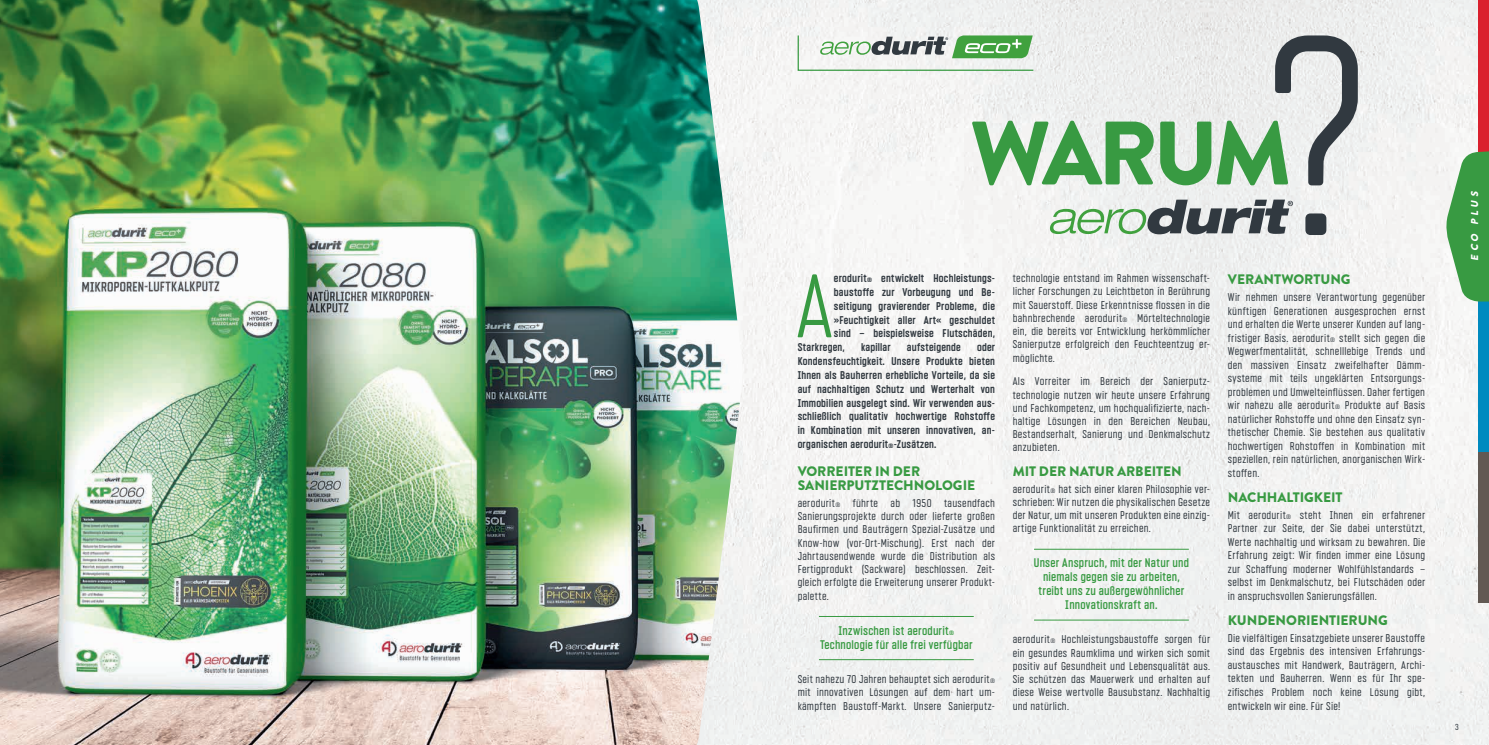
<style>
.page{position:relative;width:1489px;height:745px;background:#fff}
.page>*{position:absolute;margin:0;border:0;box-sizing:border-box;transform-origin:0 0}
.t1{font:300 89.88px "Vin Sans Pro";color:#389a42}
.t2{font:900 89.75px "Brandon Grotesque";letter-spacing:-.055em;color:#389a42}
.t3{font:900 13.75px/13.9px "Brandon Grotesque";letter-spacing:-.005em;color:#389a42}
.t4{font:600 12.5px/13.9px "Vin Sans Pro";letter-spacing:.015em;color:#389a42;text-align:center}
.t5{font:11.25px/13.2px "Vin Sans Pro";letter-spacing:.02em;color:#313940;text-align:justify}
.t6{font:700 11.25px/13.9px "Vin Sans Pro";letter-spacing:.02em;color:#313940;text-align:justify}
.t7{font:italic 900 10px "Brandon Grotesque";color:#fff}
.t8{font:8.75px "Vin Sans Pro";color:#313940}
.s1{font-size:6.25px}
</style>
<div class="page">
<div style="left:742px;top:0;width:746px;height:744px;background:#f2f3f2"></div>
<img style="left:0;top:0;width:742px;height:744px">
<svg style="left:797px;top:34px;width:237px;height:37px"></svg>
<hr style="left:819px;top:615px;width:154px;height:1px;background:#389a42">
<hr style="left:819px;top:658px;width:154px;height:1px;background:#389a42">
<hr style="left:1033px;top:548px;width:155px;height:1px;background:#389a42">
<hr style="left:1033px;top:619px;width:155px;height:1px;background:#389a42">
<svg style="left:1049px;top:35px;width:308px;height:200px"></svg>
<div style="left:1478px;top:0;width:10px;height:163px;background:#da202d"></div>
<div style="left:1478px;top:301px;width:10px;height:150px;background:#008abf"></div>
<div style="left:1478px;top:451px;width:10px;height:151px;background:#625953"></div>
<svg style="left:1444px;top:151px;width:44px;height:150px"></svg>
<h2 class="t2" style="left:970px;top:90px;width:323px">WARUM</h2>
<h1 class="t1" style="left:796px;top:259px;width:39px">A</h1>
<p class="t6" style="left:833px;top:271px;width:162px">erodurit<span class="s1">®</span> entwickelt Hochleistungs-</p>
<p class="t6" style="left:833px;top:285px;width:163px">baustoffe zur Vorbeugung und Be-</p>
<p class="t6" style="left:833px;top:298px;width:163px">seitigung gravierender Probleme, die</p>
<p class="t6" style="left:833px;top:312px;width:162px">»Feuchtigkeit aller Art« geschuldet</p>
<p class="t6" style="left:833px;top:326px;width:163px">sind – beispielsweise Flutschäden,</p>
<p class="t6" style="left:797px;top:340px;width:49px">Starkregen,</p>
<p class="t6" style="left:861px;top:340px;width:31px">kapillar</p>
<p class="t6" style="left:906px;top:340px;width:56px">aufsteigende</p>
<p class="t6" style="left:797px;top:340px;width:199px;text-indent:179px">oder Kondensfeuchtigkeit. Unsere Produkte bieten Ihnen als Bauherren erhebliche Vorteile, da sie auf nachhaltigen Schutz und Werterhalt von Immobilien ausgelegt sind. Wir verwenden aus&shy;schließlich qualitativ hochwertige Rohstoffe in Kombination mit unseren innovativen, an&shy;organischen aerodurit<span class="s1">®</span>-Zusätzen.</p>
<p class="t3" style="left:797px;top:464px;width:179px">VORREITER IN DER<br>SANIERPUTZTECHNOLOGIE</p>
<p class="t5" style="left:797px;top:496px;width:199px">aerodurit<span class="s1">®</span> führte ab 1950 tausendfach Sanierungsprojekte durch oder lieferte großen Baufirmen und Bauträgern Spezial-Zusätze und Know-how (vor-Ort-Mischung). Erst nach der Jahrtausendwende wurde die Distribution als Fertigprodukt (Sackware) beschlossen. Zeit&shy;gleich erfolgte die Erweiterung unserer Produkt&shy;palette.</p>
<p class="t4" style="left:820px;top:623px;width:154px">Inzwischen ist aerodurit<span class="s1">®<br></span>Technologie für alle frei verfügbar</p>
<p class="t5" style="left:797px;top:672px;width:199px">Seit nahezu 70 Jahren behauptet sich aerodurit<span class="s1">® </span>mit innovativen Lösungen auf dem hart um&shy;kämpften Baustoff-Markt. Unsere Sanierputz-</p>
<p class="t5" style="left:1012px;top:271px;width:199px">technologie entstand im Rahmen wissenschaft&shy;licher Forschungen zu Leichtbeton in Berührung mit Sauerstoff. Diese Erkenntnisse flossen in die bahnbrechende aerodurit<span class="s1">®</span> Mörteltechnologie ein, die bereits vor Entwicklung herkömmlicher Sanierputze erfolgreich den Feuchteentzug er&shy;möglichte.</p>
<p class="t5" style="left:1012px;top:374px;width:199px">Als Vorreiter im Bereich der Sanierputz&shy;technologie nutzen wir heute unsere Erfahrung und Fachkompetenz, um hochqualifizierte, nach&shy;haltige Lösungen in den Bereichen Neubau, Bestandserhalt, Sanierung und Denkmalschutz anzubieten.</p>
<p class="t3" style="left:1012px;top:464px;width:170px">MIT DER NATUR ARBEITEN</p>
<p class="t5" style="left:1012px;top:482px;width:199px">aerodurit<span class="s1">®</span> hat sich einer klaren Philosophie ver&shy;schrieben: Wir nutzen die physikalischen Gesetze der Natur, um mit unseren Produkten eine einzig&shy;artige Funktionalität zu erreichen.</p>
<p class="t4" style="left:1033px;top:555px;width:157px">Unser Anspruch, mit der Natur und niemals gegen sie zu arbeiten, treibt uns zu außergewöhnlicher<br>Innovationskraft an.</p>
<p class="t5" style="left:1012px;top:632px;width:199px">aerodurit<span class="s1">®</span> Hochleistungsbaustoffe sorgen für ein gesundes Raumklima und wirken sich somit positiv auf Gesundheit und Lebensqualität aus.<br>Sie schützen das Mauerwerk und erhalten auf diese Weise wertvolle Bausubstanz. Nachhaltig und natürlich.</p>
<p class="t3" style="left:1227px;top:272px;width:124px">VERANTWORTUNG</p>
<p class="t5" style="left:1227px;top:290px;width:199px">Wir nehmen unsere Verantwortung gegenüber künftigen Generationen ausgesprochen ernst und erhalten die Werte unserer Kunden auf lang&shy;fristiger Basis. aerodurit<span class="s1">®</span> stellt sich gegen die Wegwerfmentalität, schnelllebige Trends und den massiven Einsatz zweifelhafter Dämm&shy;systeme mit teils ungeklärten Entsorgungs&shy;problemen und Umwelteinflüssen. Daher fertigen wir nahezu alle aerodurit<span class="s1">®</span> Produkte auf Basis natürlicher Rohstoffe und ohne den Einsatz syn&shy;thetischer Chemie. Sie bestehen aus qualitativ hochwertigen Rohstoffen in Kombination mit speziellen, rein natürlichen, anorganischen Wirk&shy;stoffen.</p>
<p class="t3" style="left:1227px;top:490px;width:116px">NACHHALTIGKEIT</p>
<p class="t5" style="left:1227px;top:508px;width:199px">Mit aerodurit<span class="s1">®</span> steht Ihnen ein erfahrener Partner zur Seite, der Sie dabei unterstützt, Werte nachhaltig und wirksam zu bewahren. Die Erfahrung zeigt: Wir finden immer eine Lösung zur Schaffung moderner Wohlfühlstandards – selbst im Denkmalschutz, bei Flutschäden oder in anspruchsvollen Sanierungsfällen.</p>
<p class="t3" style="left:1227px;top:613px;width:161px">KUNDENORIENTIERUNG</p>
<p class="t5" style="left:1227px;top:630px;width:199px">Die vielfältigen Einsatzgebiete unserer Baustoffe sind das Ergebnis des intensiven Erfahrungs&shy;austausches mit Handwerk, Bauträgern, Archi&shy;tekten und Bauherren. Wenn es für Ihr spe&shy;zifisches Problem noch keine Lösung gibt, entwickeln wir eine. Für Sie!</p>
<p class="t7" style="left:1467px;top:260px;width:73px;rotate:-90deg">ECO PLUS</p>
<p class="t8" style="left:1455px;top:722px;width:5px">3</p>
</div>
